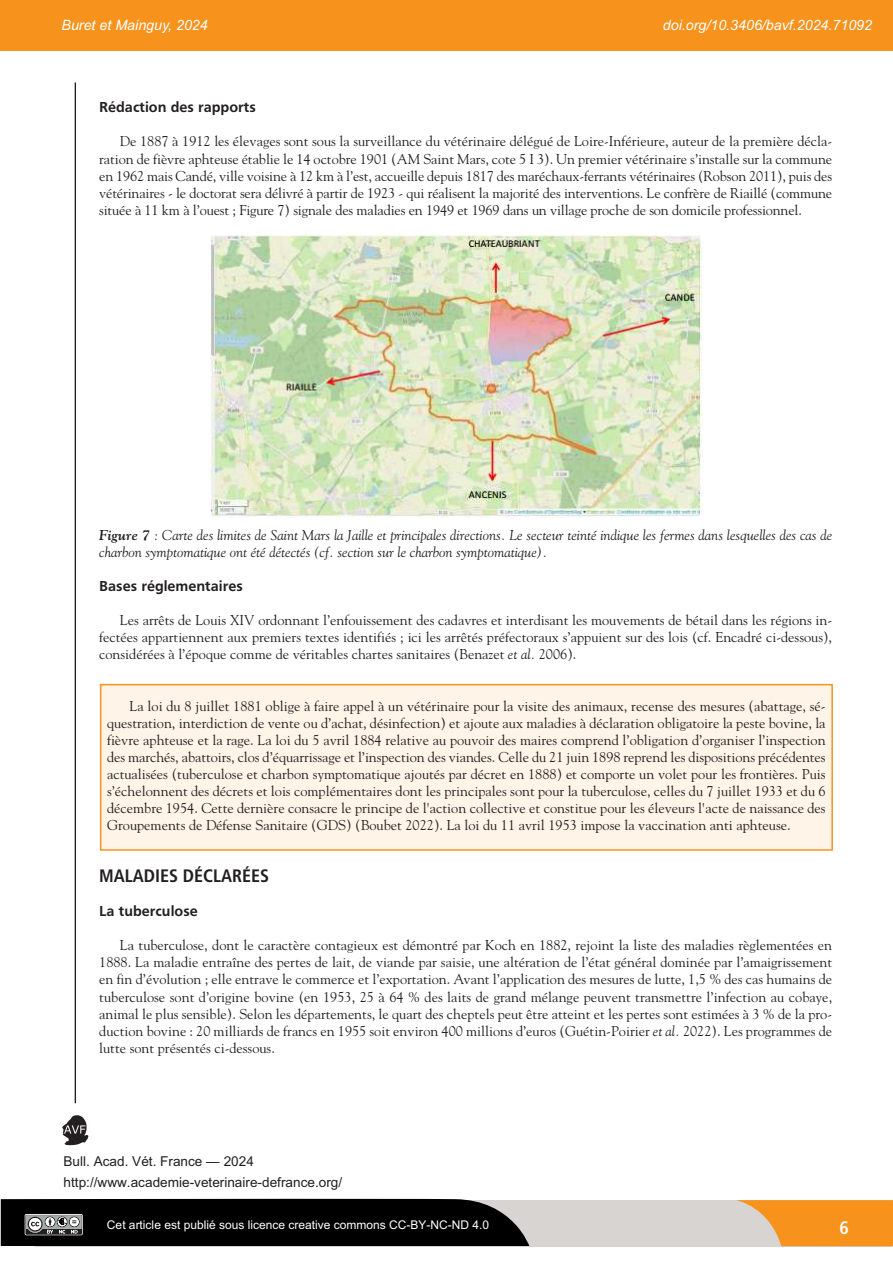
<style>
.page{position:relative;width:893px;height:1263px;background:#fff}
.page>*{position:absolute;margin:0;border:0;box-sizing:border-box;transform-origin:0 0}
.t1{font:700 condensed 18px "Frutiger";color:#231f20}
.t2{font:700 condensed 18px "Frutiger";color:#fff}
.t3{font:700 15px "Frutiger";color:#231f20}
.t4{font:14.25px/17.1px "Goudy";color:#231f20;text-align:justify}
.t5{font:italic 14.25px/17.1px "Goudy";color:#231f20}
.t6{font:italic 14.25px "Arial";color:#fff}
.t7{font:13.65px/21px "Arial";color:#231f20}
.t8{font:12px "Arial";color:#fff}
.s1{font-weight:700}
.s2{font-style:italic}
</style>
<div class="page">
<div style="left:35px;top:1199px;width:856px;height:47px;background:#d7d4d2"></div>
<svg style="left:736px;top:1200px;width:157px;height:46px"></svg>
<svg style="left:62px;top:1115px;width:26px;height:30px"></svg>
<div style="left:0;top:0;width:893px;height:51px;background:#f7931d"></div>
<hr style="left:75px;top:82px;width:1px;height:1021px;background:#231f20">
<svg style="left:1px;top:1198px;width:528px;height:48px;background:#131313"></svg>
<img style="left:211px;top:235px;width:491px;height:282px">
<div style="left:101px;top:685px;width:730px;height:164px;background:#fef4e8"></div>
<div style="left:100px;top:684px;width:733px;height:167px;border:2px solid #f7931d"></div>
<p class="t6" style="left:62px;top:17px;width:148px">Buret et Mainguy, 2024</p>
<p class="t6" style="left:663px;top:17px;width:211px">doi.org/10.3406/bavf.2024.71092</p>
<p class="t3" style="left:99px;top:98px;width:158px">Rédaction des rapports</p>
<p class="t4" style="left:99px;top:133px;width:734px;text-indent:21px">De 1887 à 1912 les élevages sont sous la surveillance du vétérinaire délégué de Loire-Inférieure, auteur de la première décla&shy;ration de fièvre aphteuse établie le 14 octobre 1901 (AM Saint Mars, cote 5 I 3). Un premier vétérinaire s’installe sur la commune en 1962 mais Candé, ville voisine à 12 km à l’est, accueille depuis 1817 des maréchaux-ferrants vétérinaires (Robson 2011), puis des vétérinaires - le doctorat sera délivré à partir de 1923 - qui réalisent la majorité des interventions. Le confrère de Riaillé (commune située à 11 km à l’ouest ; Figure 7) signale des maladies en 1949 et 1969 dans un village proche de son domicile professionnel.</p>
<p class="t5" style="left:99px;top:526px;width:734px"><span class="s1">Figure 7</span> : Carte des limites de Saint Mars la Jaille et principales directions. Le secteur teinté indique les fermes dans lesquelles des cas de charbon symptomatique ont été détectés (cf. section sur le charbon symptomatique).</p>
<p class="t3" style="left:99px;top:577px;width:145px">Bases réglementaires</p>
<p class="t4" style="left:99px;top:612px;width:734px;text-indent:21px">Les arrêts de Louis XIV ordonnant l’enfouissement des cadavres et interdisant les mouvements de bétail dans les régions in&shy;fectées appartiennent aux premiers textes identifiés ; ici les arrêtés préfectoraux s’appuient sur des lois (cf. Encadré ci-dessous), considérées à l’époque comme de véritables chartes sanitaires (Benazet <span class="s2">et al.</span> 2006).</p>
<p class="t4" style="left:107px;top:697px;width:720px;text-indent:23px">La loi du 8 juillet 1881 oblige à faire appel à un vétérinaire pour la visite des animaux, recense des mesures (abattage, sé&shy;questration, interdiction de vente ou d’achat, désinfection) et ajoute aux maladies à déclaration obligatoire la peste bovine, la fièvre aphteuse et la rage. La loi du 5 avril 1884 relative au pouvoir des maires comprend l’obligation d’organiser l’inspection des marchés, abattoirs, clos d’équarrissage et l’inspection des viandes. Celle du 21 juin 1898 reprend les dispositions précédentes actualisées (tuberculose et charbon symptomatique ajoutés par décret en 1888) et comporte un volet pour les frontières. Puis s’échelonnent des décrets et lois complémentaires dont les principales sont pour la tuberculose, celles du 7 juillet 1933 et du 6 décembre 1954. Cette dernière consacre le principe de l'action collective et constitue pour les éleveurs l'acte de naissance des Groupements de Défense Sanitaire (GDS) (Boubet 2022). La loi du 11 avril 1953 impose la vaccination anti aphteuse.</p>
<p class="t1" style="left:99px;top:868px;width:172px">MALADIES DÉCLARÉES</p>
<p class="t3" style="left:99px;top:902px;width:100px">La tuberculose</p>
<p class="t4" style="left:99px;top:937px;width:734px;text-indent:21px">La tuberculose, dont le caractère contagieux est démontré par Koch en 1882, rejoint la liste des maladies règlementées en 1888. La maladie entraîne des pertes de lait, de viande par saisie, une altération de l’état général dominée par l’amaigrissement en fin d’évolution ; elle entrave le commerce et l’exportation. Avant l’application des mesures de lutte, 1,5 % des cas humains de tuberculose sont d’origine bovine (en 1953, 25 à 64 % des laits de grand mélange peuvent transmettre l’infection au cobaye, animal le plus sensible). Selon les départements, le quart des cheptels peut être atteint et les pertes sont estimées à 3 % de la pro&shy;duction bovine : 20 milliards de francs en 1955 soit environ 400 millions d’euros (Guétin-Poirier <span class="s2">et al.</span> 2022). Les programmes de lutte sont présentés ci-dessous.</p>
<p class="t7" style="left:64px;top:1150px;width:280px">Bull. Acad. Vét. France — 2024 http://www.academie-veterinaire-defrance.org/</p>
<p class="t8" style="left:107px;top:1217px;width:384px">Cet article est publié sous licence creative commons CC-BY-NC-ND 4.0</p>
<p class="t2" style="left:840px;top:1220px;width:11px">6</p>
</div>
